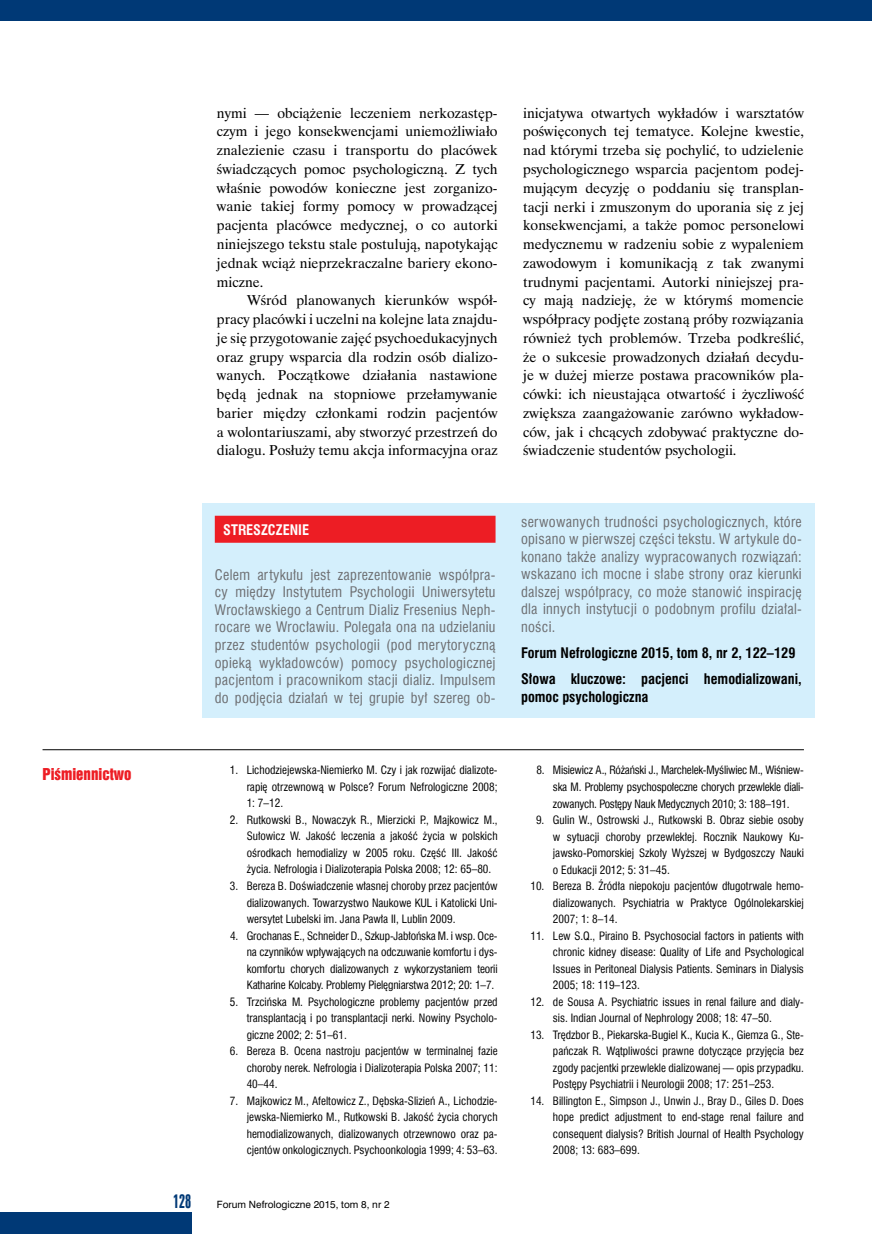
<style>
.page{position:relative;width:872px;height:1234px;background:#fff}
.page>*{position:absolute;margin:0;border:0;box-sizing:border-box;transform-origin:0 0}
.t1{font:18px "Swis 924 EU";color:#003976}
.t2{font:15px "Swis 921 EU";color:#ed1d24}
.t3{font:14.25px/18.8px "Time Ibis EE";color:#000;text-align:justify}
.t4{font:14.25px/17.5px "Swis 721 Cn EU";letter-spacing:.02em;color:#6d6e71;text-align:justify}
.t5{font:700 14.25px/26.1px "Swis 721 Cn EU";color:#000}
.t6{font:700 14.25px "Swis 721 Cn EU";color:#fff}
.t7{font:11.25px/16.5px "Swis 721 Cn EU";color:#000;text-align:justify}
.t8{font:9.3px "Swis 721 PL";color:#000}
</style>
<div class="page">
<div style="left:0;top:0;width:872px;height:21px;background:#003976"></div>
<div style="left:0;top:1212px;width:191px;height:21px;background:#003976"></div>
<div style="left:202px;top:503px;width:612px;height:214px;background:#d4effc"></div>
<div style="left:215px;top:515px;width:280px;height:27px;background:#ed1d24"></div>
<hr style="left:43px;top:749px;width:761px;height:1px;background:#000">
<h2 class="t2" style="left:43px;top:763px;width:90px">Piśmiennictwo</h2>
<p class="t3" style="left:217px;top:103px;width:282px">nymi — obciążenie leczeniem nerkozastęp&shy;czym i jego konsekwencjami uniemożliwiało znalezienie czasu i transportu do placówek świadczących pomoc psychologiczną. Z tych właśnie powodów konieczne jest zorganizo&shy;wanie takiej formy pomocy w prowadzącej pacjenta placówce medycznej, o co autorki niniejszego tekstu stale postulują, napotykając jednak wciąż nieprzekraczalne bariery ekono&shy;miczne.</p>
<p class="t3" style="left:217px;top:291px;width:282px;text-indent:30px">Wśród planowanych kierunków współ&shy;pracy placówki i uczelni na kolejne lata znajdu&shy;je się przygotowanie zajęć psychoedukacyjnych oraz grupy wsparcia dla rodzin osób dializo&shy;wanych. Początkowe działania nastawione będą jednak na stopniowe przełamywanie barier między członkami rodzin pacjentów a wolontariuszami, aby stworzyć przestrzeń do dialogu. Posłuży temu akcja informacyjna oraz</p>
<p class="t6" style="left:223px;top:521px;width:87px">Streszczenie</p>
<p class="t4" style="left:215px;top:565px;width:282px">Celem artykułu jest zaprezentowanie współpra&shy;cy między Instytutem Psychologii Uniwersytetu Wrocławskiego a Centrum Dializ Fresenius Neph&shy;rocare we Wrocławiu. Polegała ona na udzielaniu przez studentów psychologii (pod merytoryczną opieką wykładowców) pomocy psychologicznej pacjentom i pracownikom stacji dializ. Impulsem do podjęcia działań w tej grupie był szereg ob-</p>
<p class="t3" style="left:523px;top:103px;width:282px">inicjatywa otwartych wykładów i warsztatów poświęconych tej tematyce. Kolejne kwestie, nad którymi trzeba się pochylić, to udzielenie psychologicznego wsparcia pacjentom podej&shy;mującym decyzję o poddaniu się transplan&shy;tacji nerki i zmuszonym do uporania się z jej konsekwencjami, a także pomoc personelowi medycznemu w radzeniu sobie z wypaleniem zawodowym i komunikacją z tak zwanymi trudnymi pacjentami. Autorki niniejszej pra&shy;cy mają nadzieję, że w którymś momencie współpracy podjęte zostaną próby rozwiązania również tych problemów. Trzeba podkreślić, że o sukcesie prowadzonych działań decydu&shy;je w dużej mierze postawa pracowników pla&shy;cówki: ich nieustająca otwartość i życzliwość zwiększa zaangażowanie zarówno wykładow&shy;ców, jak i chcących zdobywać praktyczne do&shy;świadczenie studentów psychologii.</p>
<p class="t4" style="left:521px;top:512px;width:282px">serwowanych trudności psychologicznych, które opisano w pierwszej części tekstu. W artykule do&shy;konano także analizy wypracowanych rozwiązań: wskazano ich mocne i słabe strony oraz kierunki dalszej współpracy, co może stanowić inspirację dla innych instytucji o podobnym profilu działal&shy;ności.</p>
<p class="t5" style="left:521px;top:640px;width:282px">Forum Nefrologiczne 2015, tom 8, nr 2, 122–129<br>Słowa kluczowe: pacjenci hemodializowani,</p>
<p class="t5" style="left:521px;top:684px;width:129px">pomoc psychologiczna</p>
<p class="t7" style="left:247px;top:761px;width:252px;text-indent:-17px">1. Lichodziejewska-Niemierko M. Czy i jak rozwijać dializote&shy;rapię otrzewnową w Polsce? Forum Nefrologiczne 2008; 1: 7–12.</p>
<p class="t7" style="left:247px;top:811px;width:252px;text-indent:-17px">2. Rutkowski B., Nowaczyk R., Mierzicki P., Majkowicz M., Sułowicz W. Jakość leczenia a jakość życia w polskich ośrodkach hemodializy w 2005 roku. Część III. Jakość życia. Nefrologia i Dializoterapia Polska 2008; 12: 65–80.</p>
<p class="t7" style="left:247px;top:877px;width:252px;text-indent:-17px">3. Bereza B. Doświadczenie własnej choroby przez pacjentów dializowanych. Towarzystwo Naukowe KUL i Katolicki Uni&shy;wersytet Lubelski im. Jana Pawła II, Lublin 2009.</p>
<p class="t7" style="left:247px;top:926px;width:252px;text-indent:-17px">4. Grochanas E., Schneider D., Szkup-Jabłońska M. i wsp. Oce&shy;na czynników wpływających na odczuwanie komfortu i dys&shy;komfortu chorych dializowanych z wykorzystaniem teorii Katharine Kolcaby. Problemy Pielęgniarstwa 2012; 20: 1–7.</p>
<p class="t7" style="left:247px;top:992px;width:252px;text-indent:-17px">5. Trzcińska M. Psychologiczne problemy pacjentów przed transplantacją i po transplantacji nerki. Nowiny Psycholo&shy;giczne 2002; 2: 51–61.</p>
<p class="t7" style="left:247px;top:1042px;width:252px;text-indent:-17px">6. Bereza B. Ocena nastroju pacjentów w terminalnej fazie choroby nerek. Nefrologia i Dializoterapia Polska 2007; 11:<br>40–44.</p>
<p class="t7" style="left:247px;top:1091px;width:252px;text-indent:-17px">7. Majkowicz M., Afeltowicz Z., Dębska-Slizień A., Lichodzie&shy;jewska-Niemierko M., Rutkowski B. Jakość życia chorych hemodializowanych, dializowanych otrzewnowo oraz pa&shy;cjentów onkologicznych. Psychoonkologia 1999; 4: 53–63.</p>
<h1 class="t1" style="left:173px;top:1189px;width:20px">128</h1>
<p class="t8" style="left:217px;top:1198px;width:174px">Forum Nefrologiczne 2015, tom 8, nr 2</p>
<p class="t7" style="left:553px;top:762px;width:252px;text-indent:-16px">8. Misiewicz A., Różański J., Marchelek-Myśliwiec M., Wiśniew&shy;ska M. Problemy psychospołeczne chorych przewlekle diali&shy;zowanych. Postępy Nauk Medycznych 2010; 3: 188–191.</p>
<p class="t7" style="left:553px;top:811px;width:252px;text-indent:-17px">9. Gulin W., Ostrowski J., Rutkowski B. Obraz siebie osoby w sytuacji choroby przewlekłej. Rocznik Naukowy Ku&shy;jawsko-Pomorskiej Szkoły Wyższej w Bydgoszczy Nauki o Edukacji 2012; 5: 31–45.</p>
<p class="t7" style="left:553px;top:877px;width:252px;text-indent:-23px">10. Bereza B. Źródła niepokoju pacjentów długotrwale hemo&shy;dializowanych. Psychiatria w Praktyce Ogólnolekarskiej 2007; 1: 8–14.</p>
<p class="t7" style="left:553px;top:927px;width:252px;text-indent:-23px">11. Lew S.Q., Piraino B. Psychosocial factors in patients with chronic kidney disease: Quality of Life and Psychological Issues in Peritoneal Dialysis Patients. Seminars in Dialysis 2005; 18: 119–123.</p>
<p class="t7" style="left:553px;top:993px;width:252px;text-indent:-23px">12. de Sousa A. Psychiatric issues in renal failure and dialy&shy;sis. Indian Journal of Nephrology 2008; 18: 47–50.</p>
<p class="t7" style="left:553px;top:1026px;width:252px;text-indent:-23px">13. Trędzbor B., Piekarska-Bugiel K., Kucia K., Giemza G., Ste&shy;pańczak R. Wątpliwości prawne dotyczące przyjęcia bez zgody pacjentki przewlekle dializowanej — opis przypadku.<br>Postępy Psychiatrii i Neurologii 2008; 17: 251–253.</p>
<p class="t7" style="left:553px;top:1092px;width:252px;text-indent:-23px">14. Billington E., Simpson J., Unwin J., Bray D., Giles D. Does hope predict adjustment to end-stage renal failure and consequent dialysis? British Journal of Health Psychology 2008; 13: 683–699.</p>
</div>
